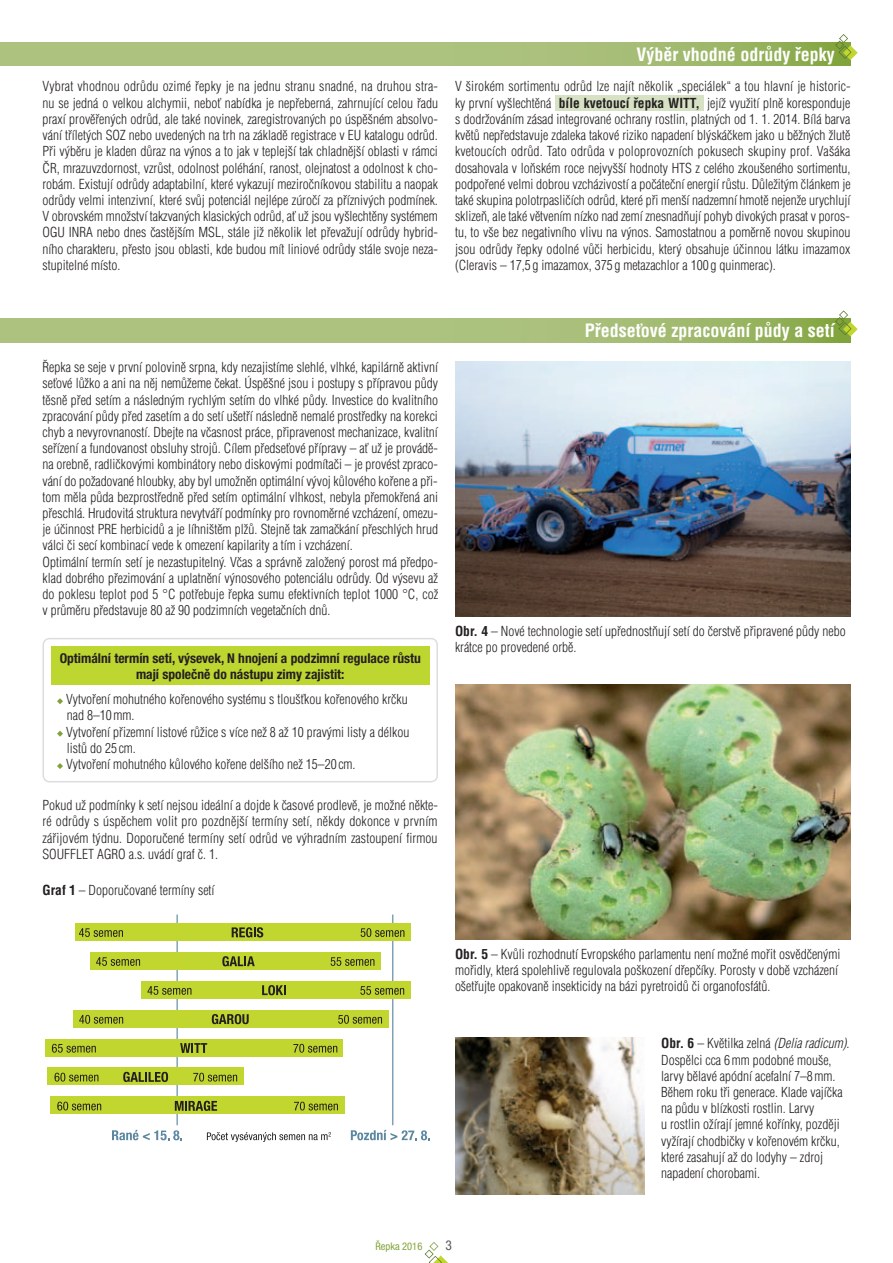
<style>
.page{position:relative;width:893px;height:1263px;background:#fff}
.page>*{position:absolute;margin:0;border:0;box-sizing:border-box;transform-origin:0 0}
.t1{font:700 condensed 18px "Helvetica CE";color:#fff}
.t2{font:300 condensed 13.5px/16.2px "Helvetica CE";color:#231f20}
.t3{font:700 condensed 13.5px/16.2px "Helvetica Neue LTCE";color:#231f20;text-align:center}
.t4{font:condensed 13.5px "Helvetica Neue LTCE";color:#57585a}
.t5{font:condensed 10.5px "Helvetica Neue LTCE";color:#80a33a}
.s1{font-weight:700}
.s2{font-style:italic}
</style>
<div class="page">
<hr style="left:177px;top:914px;width:1px;height:211px;background:#5c87a1">
<hr style="left:392px;top:914px;width:1px;height:211px;background:#5c87a1">
<svg style="left:112px;top:1130px;width:70px;height:10px"></svg>
<svg style="left:351px;top:1130px;width:79px;height:10px"></svg>
<div style="left:75px;top:923px;width:335px;height:17px;background:#c1d72f"></div>
<svg style="left:232px;top:927px;width:31px;height:10px"></svg>
<svg style="left:79px;top:928px;width:44px;height:9px"></svg>
<svg style="left:361px;top:928px;width:43px;height:9px"></svg>
<div style="left:73px;top:1010px;width:315px;height:17px;background:#c1d72f"></div>
<svg style="left:212px;top:1014px;width:37px;height:10px"></svg>
<svg style="left:79px;top:1015px;width:44px;height:9px"></svg>
<svg style="left:338px;top:1015px;width:44px;height:9px"></svg>
<div style="left:142px;top:981px;width:269px;height:17px;background:#c1d72f"></div>
<svg style="left:262px;top:985px;width:24px;height:10px"></svg>
<svg style="left:147px;top:986px;width:44px;height:9px"></svg>
<svg style="left:360px;top:986px;width:44px;height:9px"></svg>
<div style="left:90px;top:952px;width:291px;height:17px;background:#c1d72f"></div>
<svg style="left:222px;top:956px;width:33px;height:10px"></svg>
<svg style="left:96px;top:957px;width:44px;height:9px"></svg>
<svg style="left:331px;top:957px;width:43px;height:9px"></svg>
<div style="left:46px;top:1039px;width:297px;height:17px;background:#c1d72f"></div>
<svg style="left:180px;top:1043px;width:27px;height:10px"></svg>
<svg style="left:52px;top:1044px;width:44px;height:9px"></svg>
<svg style="left:293px;top:1044px;width:44px;height:9px"></svg>
<div style="left:51px;top:1097px;width:294px;height:17px;background:#c1d72f"></div>
<svg style="left:175px;top:1101px;width:42px;height:10px"></svg>
<svg style="left:57px;top:1102px;width:44px;height:8px"></svg>
<svg style="left:294px;top:1102px;width:44px;height:8px"></svg>
<div style="left:47px;top:1068px;width:197px;height:17px;background:#c1d72f"></div>
<svg style="left:123px;top:1072px;width:45px;height:10px"></svg>
<svg style="left:55px;top:1073px;width:43px;height:8px"></svg>
<svg style="left:193px;top:1073px;width:44px;height:8px"></svg>
<svg style="left:207px;top:1132px;width:124px;height:10px"></svg>
<div style="left:555px;top:96px;width:149px;height:15px;background:#d7e2c4"></div>
<img style="left:455px;top:361px;width:395px;height:256px">
<svg style="left:43px;top:638px;width:395px;height:144px"></svg>
<img style="left:455px;top:685px;width:395px;height:255px">
<svg style="left:0;top:43px;width:850px;height:23px;background:#a6bd76"></svg>
<svg style="left:835px;top:34px;width:23px;height:26px"></svg>
<svg style="left:0;top:319px;width:850px;height:23px;background:#a6bd76"></svg>
<svg style="left:835px;top:310px;width:23px;height:26px"></svg>
<img style="left:455px;top:1037px;width:189px;height:158px">
<svg style="left:425px;top:1242px;width:23px;height:21px"></svg>
<h1 class="t1" style="left:636px;top:44px;width:200px">Výběr vhodné odrůdy řepky</h1>
<p class="t2" style="left:43px;top:78px;width:397px;text-align:justify">Vybrat vhodnou odrůdu ozimé řepky je na jednu stranu snadné, na druhou stra&shy;nu se jedná o velkou alchymii, neboť nabídka je nepřeberná, zahrnující celou řadu praxí prověřených odrůd, ale také novinek, zaregistrovaných po úspěšném absolvo&shy;vání tříletých SOZ nebo uvedených na trh na základě registrace v EU katalogu odrůd.<br>Při výběru je kladen důraz na výnos a to jak v teplejší tak chladnější oblasti v rámci ČR, mrazuvzdornost, vzrůst, odolnost poléhání, ranost, olejnatost a odolnost k cho&shy;robám. Existují odrůdy adaptabilní, které vykazují meziročníkovou stabilitu a naopak odrůdy velmi intenzivní, které svůj potenciál nejlépe zúročí za příznivých podmínek.<br>V obrovském množství takzvaných klasických odrůd, ať už jsou vyšlechtěny systémem OGU INRA nebo dnes častějším MSL, stále již několik let převažují odrůdy hybrid&shy;ního charakteru, přesto jsou oblasti, kde budou mít liniové odrůdy stále svoje neza&shy;stupitelné místo.</p>
<p class="t2" style="left:455px;top:78px;width:397px;text-align:justify">V širokém sortimentu odrůd lze najít několik „speciálek“ a tou hlavní je historic&shy;ky první vyšlechtěná <span class="s1">bíle kvetoucí řepka WITT,</span> jejíž využití plně koresponduje s dodržováním zásad integrované ochrany rostlin, platných od 1. 1. 2014. Bílá barva květů nepředstavuje zdaleka takové riziko napadení blýskáčkem jako u běžných žlutě kvetoucích odrůd. Tato odrůda v poloprovozních pokusech skupiny prof. Vašáka dosahovala v loňském roce nejvyšší hodnoty HTS z celého zkoušeného sortimentu, podpořené velmi dobrou vzcházivostí a počáteční energií růstu. Důležitým článkem je také skupina polotrpasličích odrůd, které při menší nadzemní hmotě nejenže urychlují sklizeň, ale také větvením nízko nad zemí znesnadňují pohyb divokých prasat v poros&shy;tu, to vše bez negativního vlivu na výnos. Samostatnou a poměrně novou skupinou jsou odrůdy řepky odolné vůči herbicidu, který obsahuje účinnou látku imazamox (Cleravis – 17,5 g imazamox, 375 g metazachlor a 100 g quinmerac).</p>
<p class="t2" style="left:43px;top:359px;width:397px">Řepka se seje v první polovině srpna, kdy nezajistíme slehlé, vlhké, kapilárně aktivní seťové lůžko a ani na něj nemůžeme čekat. Úspěšné jsou i postupy s přípravou půdy těsně před setím a následným rychlým setím do vlhké půdy. Investice do kvalitního zpracování půdy před zasetím a do setí ušetří následně nemalé prostředky na korekci chyb a nevyrovnaností. Dbejte na včasnost práce, připravenost mechanizace, kvalitní seřízení a fundovanost obsluhy strojů. Cílem předseťové přípravy – ať už je provádě&shy;na orebně, radličkovými kombinátory nebo diskovými podmítači – je provést zpraco&shy;vání do požadované hloubky, aby byl umožněn optimální vývoj kůlového kořene a při&shy;tom měla půda bezprostředně před setím optimální vlhkost, nebyla přemokřená ani přeschlá. Hrudovitá struktura nevytváří podmínky pro rovnoměrné vzcházení, omezu&shy;je účinnost PRE herbicidů a je líhništěm plžů. Stejně tak zamačkání přeschlých hrud válci či secí kombinací vede k omezení kapilarity a tím i vzcházení.<br>Optimální termín setí je nezastupitelný. Včas a správně založený porost má předpo&shy;klad dobrého přezimování a uplatnění výnosového potenciálu odrůdy. Od výsevu až do poklesu teplot pod 5 °C potřebuje řepka sumu efektivních teplot 1000 °C, což v průměru představuje 80 až 90 podzimních vegetačních dnů.</p>
<p class="t3" style="left:60px;top:650px;width:363px">Optimální termín setí, výsevek, N hnojení a podzimní regulace růstu mají společně do nástupu zimy zajistit:</p>
<p class="t2" style="left:66px;top:691px;width:345px">Vytvoření mohutného kořenového systému s tloušťkou kořenového krčku nad 8–10 mm.<br>Vytvoření přizemní listové růžice s více než 8 až 10 pravými listy a délkou listů do 25 cm.<br>Vytvoření mohutného kůlového kořene delšího než 15–20 cm.</p>
<p class="t2" style="left:43px;top:797px;width:397px;text-align:justify">Pokud už podmínky k setí nejsou ideální a dojde k časové prodlevě, je možné někte&shy;ré odrůdy s úspěchem volit pro pozdnější termíny setí, někdy dokonce v prvním zářijovém týdnu. Doporučené termíny setí odrůd ve výhradním zastoupení firmou SOUFFLET AGRO a.s. uvádí graf č. 1.</p>
<p class="t2" style="left:43px;top:882px;width:174px"><span class="s1">Graf 1</span> – Doporučované termíny setí</p>
<h1 class="t1" style="left:585px;top:320px;width:251px">Předseťové zpracování půdy a setí</h1>
<p class="t2" style="left:455px;top:623px;width:392px"><span class="s1">Obr. 4</span> – Nové technologie setí upřednostňují setí do čerstvě připravené půdy nebo krátce po provedené orbě.</p>
<p class="t2" style="left:455px;top:946px;width:387px"><span class="s1">Obr. 5</span> – Kvůli rozhodnutí Evropského parlamentu není možné mořit osvědčenými mořidly, která spolehlivě regulovala poškození dřepčíky. Porosty v době vzcházení ošetřujte opakovaně insekticidy na bázi pyretroidů či organofosfátů.</p>
<p class="t2" style="left:661px;top:1035px;width:190px"><span class="s1">Obr. 6</span> – Květilka zelná <span class="s2">(Delia radicum)</span>.<br>Dospělci cca 6 mm podobné mouše, larvy bělavé apódní acefalní 7–8 mm.<br>Během roku tři generace. Klade vajíčka na půdu v blízkosti rostlin. Larvy<br>u rostlin ožírají jemné kořínky, později vyžírají chodbičky v kořenovém krčku, které zasahují až do lodyhy – zdroj napadení chorobami.</p>
<p class="t5" style="left:375px;top:1241px;width:48px">Řepka 2016</p>
<p class="t4" style="left:445px;top:1238px;width:8px">3</p>
</div>
